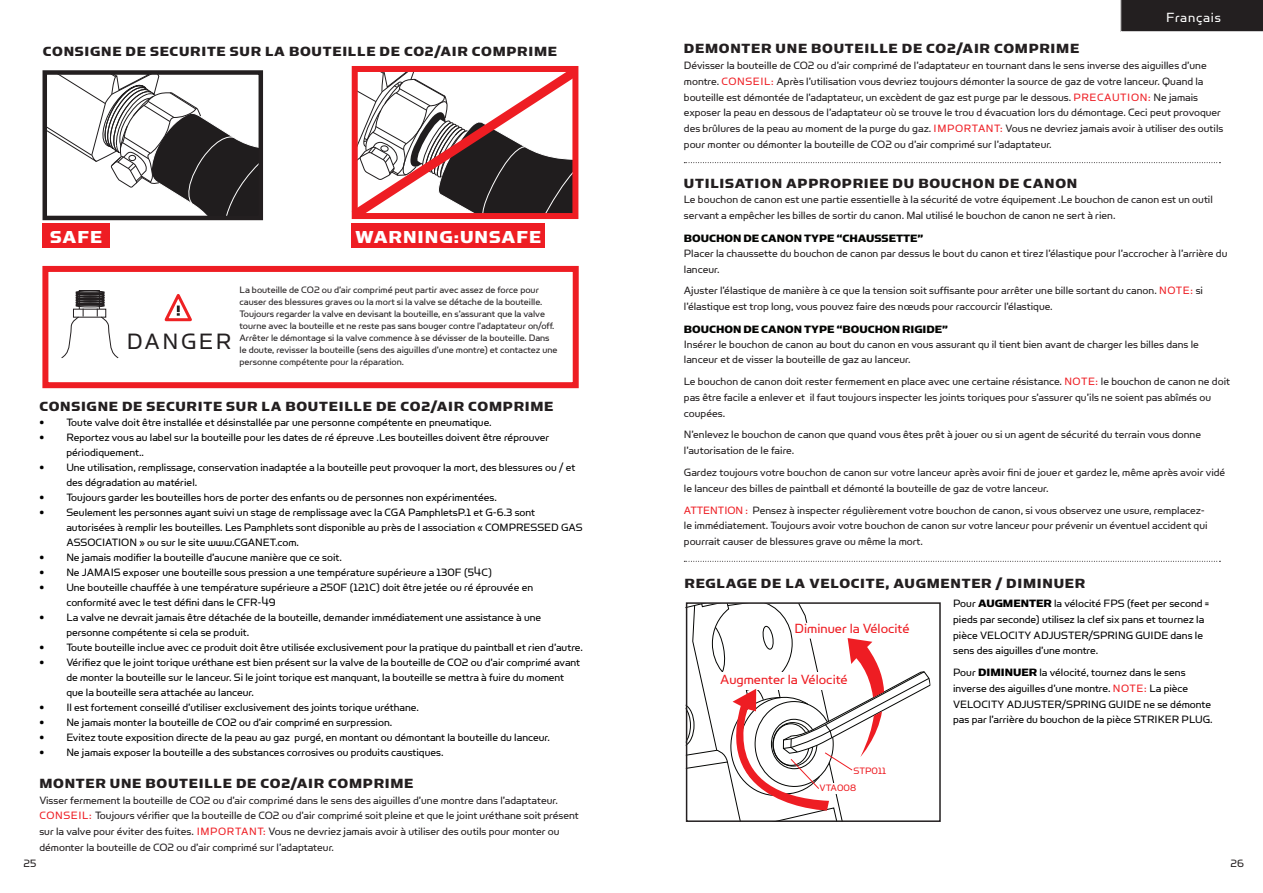
<style>
.page{position:relative;width:1263px;height:893px;background:#fff}
.page>*{position:absolute;margin:0;border:0;box-sizing:border-box;transform-origin:0 0}
.t1{font:25.05px "Simian Text Orangutan";letter-spacing:.1em;color:#231f20}
.t2{font:19.5px "Simian Display Chimpanzee";letter-spacing:.05em;color:#fff}
.t3{font:15px "Simian Display Chimpanzee";letter-spacing:.05em;color:#231f20}
.t4{font:15px "Simian Display Orangutan";color:#ee1d23}
.t5{font:15px "Simian Display Orangutan";letter-spacing:.05em;color:#fff}
.t6{font:12px/15.8px "Simian Display Orangutan";color:#231f20}
.t7{font:12px/15px "Simian Display Orangutan";color:#000}
.t8{font:12px "Simian Display Chimpanzee";color:#040503}
.t9{font:10.5px/12px "Simian Display Orangutan";color:#231f20}
.t10{font:10.5px "Simian Display Orangutan";color:#ee1d23}
.s1{color:#ee1d23}
.s2{font-family:"Simian Display Chimpanzee"}
</style>
<div class="page">
<svg style="left:351px;top:66px;width:228px;height:162px"></svg>
<div style="left:79px;top:290px;width:21px;height:21px;border:1px solid #231f20"></div>
<svg style="left:61px;top:291px;width:58px;height:67px"></svg>
<div style="left:42px;top:266px;width:537px;height:122px;border:6px solid #ee1d23"></div>
<div style="left:352px;top:66px;width:226px;height:153px;border:6px solid #ee1d23"></div>
<div style="left:43px;top:223px;width:67px;height:25px;background:#ee1d23"></div>
<svg style="left:164px;top:294px;width:28px;height:28px"></svg>
<div style="left:352px;top:223px;width:193px;height:25px;background:#ee1d23"></div>
<svg style="left:48px;top:75px;width:210px;height:140px"></svg>
<div style="left:43px;top:70px;width:220px;height:150px;border:4px solid #231f20"></div>
<svg style="left:684px;top:162px;width:536px;height:1px"></svg>
<div style="left:1120px;top:0;width:143px;height:32px;background:#231f20"></div>
<svg style="left:684px;top:561px;width:536px;height:1px"></svg>
<svg style="left:685px;top:603px;width:245px;height:219px"></svg>
<p class="t3" style="left:43px;top:43px;width:516px">CONSIGNE DE SECURITE SUR LA BOUTEILLE DE CO2/AIR COMPRIME</p>
<h2 class="t2" style="left:50px;top:226px;width:54px">SAFE</h2>
<h2 class="t2" style="left:356px;top:226px;width:187px">WARNING:UNSAFE</h2>
<p class="t9" style="left:239px;top:283px;width:319px">La bouteille de CO2 ou d’air comprimé peut partir avec assez de force pour causer des blessures graves ou la mort si la valve se détache de la bouteille.<br>Toujours regarder la valve en devisant la bouteille, en s’assurant que la valve tourne avec la bouteille et ne reste pas sans bouger contre l’adaptateur on/off.<br>Arrêter le démontage si la valve commence à se dévisser de la bouteille. Dans le doute, revisser la bouteille (sens des aiguilles d’une montre) et contactez une personne compétente pour la réparation.</p>
<p class="t3" style="left:39px;top:398px;width:516px">CONSIGNE DE SECURITE SUR LA BOUTEILLE DE CO2/AIR COMPRIME</p>
<p class="t7" style="left:39px;top:414px;width:454px">• Toute valve doit être installée et désinstallée par une personne compétente en pneumatique.</p>
<p class="t7" style="left:66px;top:429px;width:485px;text-indent:-27px">• Reportez vous au label sur la bouteille pour les dates de ré épreuve .Les bouteilles doivent être réprouver périodiquement..</p>
<p class="t7" style="left:66px;top:459px;width:510px;text-indent:-27px">• Une utilisation, remplissage, conservation inadaptée a la bouteille peut provoquer la mort, des blessures ou / et des dégradation au matériel.</p>
<p class="t7" style="left:39px;top:489px;width:459px">• Toujours garder les bouteilles hors de porter des enfants ou de personnes non expérimentées.</p>
<p class="t7" style="left:66px;top:504px;width:518px;text-indent:-27px">• Seulement les personnes ayant suivi un stage de remplissage avec la CGA PamphletsP.1 et G-6.3 sont autorisées à remplir les bouteilles. Les Pamphlets sont disponible au près de l association « COMPRESSED GAS<br>ASSOCIATION » ou sur le site www.CGANET.com.</p>
<p class="t7" style="left:39px;top:549px;width:304px">• Ne jamais modifier la bouteille d’aucune manière que ce soit.</p>
<p class="t7" style="left:39px;top:564px;width:454px">• Ne JAMAIS exposer une bouteille sous pression a une température supérieure a 130F (54C)</p>
<p class="t7" style="left:66px;top:579px;width:468px;text-indent:-27px">• Une bouteille chauffée à une température supérieure a 250F (121C) doit être jetée ou ré éprouvée en conformité avec le test défini dans le CFR-49</p>
<p class="t7" style="left:66px;top:609px;width:476px;text-indent:-27px">• La valve ne devrait jamais être détachée de la bouteille, demander immédiatement une assistance à une personne compétente si cela se produit.</p>
<p class="t7" style="left:39px;top:639px;width:545px">• Toute bouteille inclue avec ce produit doit être utilisée exclusivement pour la pratique du paintball et rien d’autre.</p>
<p class="t7" style="left:66px;top:654px;width:515px;text-indent:-27px">• Vérifiez que le joint torique uréthane est bien présent sur la valve de la bouteille de CO2 ou d’air comprimé avant de monter la bouteille sur le lanceur. Si le joint torique est manquant, la bouteille se mettra à fuire du moment que la bouteille sera attachée au lanceur.</p>
<p class="t7" style="left:39px;top:699px;width:381px">• Il est fortement conseillé d’utiliser exclusivement des joints torique uréthane.</p>
<p class="t7" style="left:39px;top:714px;width:354px">• Ne jamais monter la bouteille de CO2 ou d’air comprimé en surpression.</p>
<p class="t7" style="left:39px;top:729px;width:512px">• Evitez toute exposition directe de la peau au gaz purgé, en montant ou démontant la bouteille du lanceur.</p>
<p class="t7" style="left:39px;top:745px;width:406px">• Ne jamais exposer la bouteille a des substances corrosives ou produits caustiques.</p>
<p class="t3" style="left:39px;top:775px;width:376px">MONTER UNE BOUTEILLE DE CO2/AIR COMPRIME</p>
<p class="t6" style="left:39px;top:792px;width:541px">Visser fermement la bouteille de CO2 ou d’air comprimé dans le sens des aiguilles d’une montre dans l’adaptateur.<br><span class="s1">CONSEIL:</span> Toujours vérifier que la bouteille de CO2 ou d’air comprimé soit pleine et que le joint uréthane soit présent sur la valve pour éviter des fuites. <span class="s1">IMPORTANT:</span> Vous ne devriez jamais avoir à utiliser des outils pour monter ou démonter la bouteille de CO2 ou d’air comprimé sur l’adaptateur.</p>
<h1 class="t1" style="left:127px;top:327px;width:106px">DANGER</h1>
<p class="t6" style="left:24px;top:856px;width:14px">25</p>
<p class="t5" style="left:1166px;top:10px;width:56px">Français</p>
<p class="t3" style="left:684px;top:40px;width:397px">DEMONTER UNE BOUTEILLE DE CO2/AIR COMPRIME</p>
<p class="t6" style="left:684px;top:58px;width:541px">Dévisser la bouteille de CO2 ou d’air comprimé de l’adaptateur en tournant dans le sens inverse des aiguilles d’une montre. <span class="s1">CONSEIL:</span> Après l’utilisation vous devriez toujours démonter la source de gaz de votre lanceur. Quand la bouteille est démontée de l’adaptateur, un excèdent de gaz est purge par le dessous. <span class="s1">PRECAUTION:</span> Ne jamais exposer la peau en dessous de l’adaptateur où se trouve le trou d évacuation lors du démontage. Ceci peut provoquer des brûlures de la peau au moment de la purge du gaz. <span class="s1">IMPORTANT:</span> Vous ne devriez jamais avoir à utiliser des outils pour monter ou démonter la bouteille de CO2 ou d’air comprimé sur l’adaptateur.</p>
<p class="t3" style="left:684px;top:175px;width:395px">UTILISATION APPROPRIEE DU BOUCHON DE CANON</p>
<p class="t6" style="left:684px;top:192px;width:530px">Le bouchon de canon est une partie essentielle à la sécurité de votre équipement .Le bouchon de canon est un outil servant a empêcher les billes de sortir du canon. Mal utilisé le bouchon de canon ne sert à rien.</p>
<p class="t8" style="left:684px;top:231px;width:241px">BOUCHON DE CANON TYPE “CHAUSSETTE”</p>
<p class="t6" style="left:684px;top:245px;width:545px">Placer la chaussette du bouchon de canon par dessus le bout du canon et tirez l’élastique pour l’accrocher à l’arrière du lanceur.</p>
<p class="t6" style="left:684px;top:283px;width:521px">Ajuster l’élastique de manière à ce que la tension soit suffisante pour arrêter une bille sortant du canon. <span class="s1">NOTE:</span> si l’élastique est trop long, vous pouvez faire des nœuds pour raccourcir l’élastique.</p>
<p class="t8" style="left:684px;top:322px;width:266px">BOUCHON DE CANON TYPE “BOUCHON RIGIDE”</p>
<p class="t6" style="left:684px;top:336px;width:517px">Insérer le bouchon de canon au bout du canon en vous assurant qu il tient bien avant de charger les billes dans le lanceur et de visser la bouteille de gaz au lanceur.</p>
<p class="t6" style="left:684px;top:374px;width:548px">Le bouchon de canon doit rester fermement en place avec une certaine résistance. <span class="s1">NOTE:</span> le bouchon de canon ne doit pas être facile a enlever et il faut toujours inspecter les joints toriques pour s’assurer qu’ils ne soient pas abîmés ou coupées.</p>
<p class="t6" style="left:684px;top:427px;width:519px">N’enlevez le bouchon de canon que quand vous êtes prêt à jouer ou si un agent de sécurité du terrain vous donne l’autorisation de le faire.</p>
<p class="t6" style="left:684px;top:464px;width:543px">Gardez toujours votre bouchon de canon sur votre lanceur après avoir fini de jouer et gardez le, même après avoir vidé le lanceur des billes de paintball et démonté la bouteille de gaz de votre lanceur.</p>
<p class="t6" style="left:684px;top:502px;width:525px"><span class="s1">ATTENTION :</span> Pensez à inspecter régulièrement votre bouchon de canon, si vous observez une usure, remplacez&shy;le immédiatement. Toujours avoir votre bouchon de canon sur votre lanceur pour prévenir un éventuel accident qui pourrait causer de blessures grave ou même la mort.</p>
<p class="t3" style="left:684px;top:575px;width:402px">REGLAGE DE LA VELOCITE, AUGMENTER / DIMINUER</p>
<p class="t4" style="left:795px;top:620px;width:117px">Diminuer la Vélocité</p>
<p class="t7" style="left:953px;top:595px;width:257px;line-height:15.8px">Pour <span class="s2">AUGMENTER</span> la vélocité FPS (feet per second = pieds par seconde) utilisez la clef six pans et tournez la pièce VELOCITY ADJUSTER/SPRING GUIDE dans le sens des aiguilles d’une montre.</p>
<p class="t7" style="left:953px;top:664px;width:261px;line-height:15.8px">Pour <span class="s2">DIMINUER</span> la vélocité, tournez dans le sens inverse des aiguilles d’une montre. <span class="s1">NOTE:</span> La pièce VELOCITY ADJUSTER/SPRING GUIDE ne se démonte pas par l’arrière du bouchon de la pièce STRIKER PLUG.</p>
<p class="t4" style="left:720px;top:672px;width:129px">Augmenter la Vélocité</p>
<p class="t10" style="left:853px;top:765px;width:34px">STP011</p>
<p class="t10" style="left:819px;top:783px;width:38px">VTA008</p>
<p class="t6" style="left:1230px;top:856px;width:15px">26</p>
</div>
